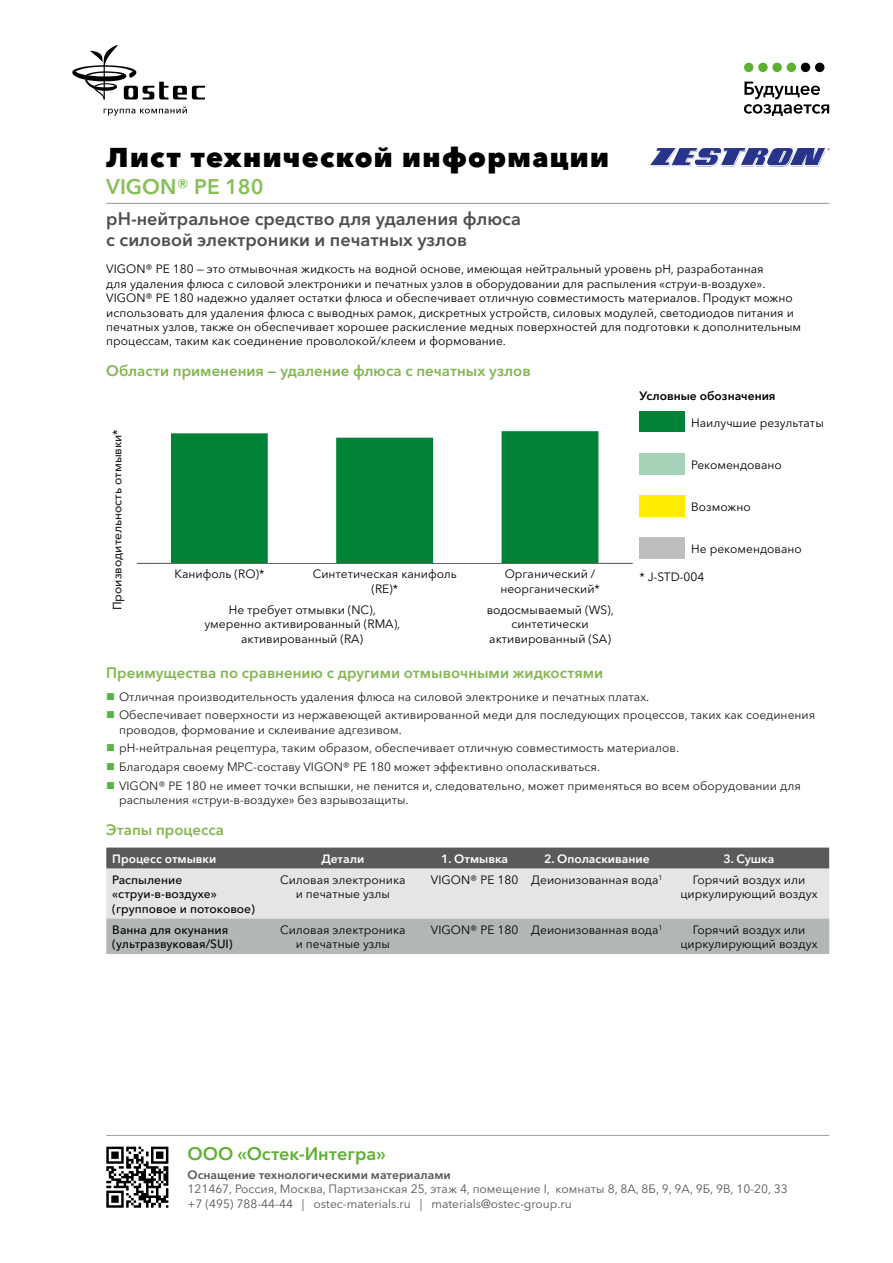
<style>
.page{position:relative;width:893px;height:1263px;background:#fff}
.page>*{position:absolute;margin:0;border:0;box-sizing:border-box;transform-origin:0 0}
.t1{font:800 27px "Avenir Next Cyr";letter-spacing:.05em;color:#000}
.Заголовок1{font:600 21px "Avenir Next Cyr";color:#88bf56}
.Заголовок2{font:600 18px/21.6px "Avenir Next Cyr";color:#4f4f4e}
.t2{font:600 18px "Avenir Next Cyr";color:#5eb130}
.Заголовок3{font:600 15px "Avenir Next Cyr";color:#84b653}
.t3{font:12px/14.4px "Avenir Next Cyr";color:#020202;text-align:center}
.t4{font:12px/14.4px "Avenir Next Cyr";color:#231f20}
.t5{font:12px/14.4px "Avenir Next Cyr";color:#575756}
.t6{font:500 12px/14.4px "Avenir Next Cyr";color:#020202}
.t7{font:600 12px "Avenir Next Cyr";color:#fff}
.t8{font:600 12px "Avenir Next Cyr";color:#575756}
.t9{font:500 12px "Avenir Next Cyr";color:#231f20}
.t10{font:600 12px "Avenir Next Cyr";color:#020202}
</style>
<div class="page">
<svg style="left:72px;top:45px;width:133px;height:55px"></svg>
<svg style="left:104px;top:106px;width:83px;height:10px"></svg>
<div style="left:744px;top:63px;width:9px;height:9px;background:#5eb130;border-radius:50%"></div>
<div style="left:758px;top:63px;width:10px;height:9px;background:#5eb130;border-radius:50%"></div>
<div style="left:772px;top:63px;width:10px;height:9px;background:#5eb130;border-radius:50%"></div>
<div style="left:787px;top:63px;width:9px;height:9px;background:#5eb130;border-radius:50%"></div>
<div style="left:801px;top:63px;width:9px;height:9px;background:#000;border-radius:50%"></div>
<div style="left:815px;top:63px;width:9px;height:9px;background:#000;border-radius:50%"></div>
<svg style="left:744px;top:82px;width:85px;height:34px"></svg>
<hr style="left:106px;top:1135px;width:723px;height:1px;background:#9d9d9c">
<svg style="left:106px;top:1146px;width:62px;height:62px"></svg>
<img style="left:651px;top:149px;width:178px;height:18px">
<hr style="left:106px;top:203px;width:723px;height:1px;background:#939494">
<div style="left:639px;top:412px;width:46px;height:21px;background:#008237"></div>
<div style="left:639px;top:454px;width:46px;height:21px;background:#a6d2b8"></div>
<div style="left:639px;top:496px;width:46px;height:21px;background:#ffec00"></div>
<div style="left:639px;top:538px;width:46px;height:21px;background:#bebebe"></div>
<hr style="left:137px;top:563px;width:165px;height:1px;background:#4f4f4e">
<hr style="left:302px;top:563px;width:165px;height:1px;background:#4f4f4e">
<hr style="left:467px;top:563px;width:166px;height:1px;background:#4f4f4e">
<img style="left:171px;top:431px;width:427px;height:131px">
<svg style="left:106px;top:847px;width:723px;height:107px;background:#b9baba"></svg>
<h1 class="t1" style="left:106px;top:141px;width:504px">Лист технической информации</h1>
<p class="Заголовок1" style="left:106px;top:174px;width:159px">VIGON® PE 180</p>
<p class="Заголовок2" style="left:106px;top:207px;width:416px">рН-нейтральное средство для удаления флюса с силовой электроники и печатных узлов</p>
<p class="t3" style="left:106px;top:262px;width:696px;text-align:left">VIGON® PE 180 — это отмывочная жидкость на водной основе, имеющая нейтральный уровень рН, разработанная<br>для удаления флюса с силовой электроники и печатных узлов в оборудовании для распыления «струи-в-воздухе».<br>VIGON® PE 180 надежно удаляет остатки флюса и обеспечивает отличную совместимость материалов. Продукт можно использовать для удаления флюса с выводных рамок, дискретных устройств, силовых модулей, светодиодов питания и печатных узлов, также он обеспечивает хорошее раскисление медных поверхностей для подготовки к дополнительным процессам, таким как соединение проволокой/клеем и формование.</p>
<p class="Заголовок3" style="left:106px;top:362px;width:426px">Области применения — удаление флюса с печатных узлов</p>
<p class="t10" style="left:639px;top:388px;width:138px">Условные обозначения</p>
<p class="t3" style="left:691px;top:415px;width:134px">Наилучшие результаты</p>
<p class="t3" style="left:691px;top:457px;width:92px">Рекомендовано</p>
<p class="t3" style="left:691px;top:499px;width:61px">Возможно</p>
<p class="t3" style="left:691px;top:541px;width:112px">Не рекомендовано</p>
<p class="t9" style="left:110px;top:610px;width:183px;rotate:-90deg">Производительность отмывки*</p>
<p class="t3" style="left:175px;top:567px;width:91px">Канифоль (RO)*</p>
<p class="t3" style="left:313px;top:567px;width:146px">Синтетическая канифоль (RE)*</p>
<p class="t3" style="left:500px;top:567px;width:101px">Органический / неорганический*</p>
<p class="t3" style="left:639px;top:570px;width:66px">* J-STD-004</p>
<p class="t3" style="left:204px;top:602px;width:198px">Не требует отмывки (NC), умеренно активированный (RMA), активированный (RA)</p>
<p class="t3" style="left:487px;top:602px;width:129px">водосмываемый (WS), синтетически активированный (SA)</p>
<p class="Заголовок3" style="left:106px;top:663px;width:498px">Преимущества по сравнению с другими отмывочными жидкостями</p>
<p class="t4" style="left:119px;top:689px;width:532px">Отличная производительность удаления флюса на силовой электронике и печатных платах.</p>
<p class="t4" style="left:119px;top:708px;width:698px">Обеспечивает поверхности из нержавеющей активированной меди для последующих процессов, таких как соединения проводов, формование и склеивание адгезивом.</p>
<p class="t4" style="left:119px;top:741px;width:562px">рН-нейтральная рецептура, таким образом, обеспечивает отличную совместимость материалов.</p>
<p class="t4" style="left:119px;top:760px;width:483px">Благодаря своему MPC-составу VIGON® PE 180 может эффективно ополаскиваться.</p>
<p class="t4" style="left:119px;top:778px;width:683px">VIGON® PE 180 не имеет точки вспышки, не пенится и, следовательно, может применяться во всем оборудовании для распыления «струи-в-воздухе» без взрывозащиты.</p>
<p class="Заголовок3" style="left:106px;top:820px;width:119px">Этапы процесса</p>
<p class="t7" style="left:112px;top:851px;width:106px">Процесс отмывки</p>
<p class="t7" style="left:321px;top:851px;width:44px">Детали</p>
<p class="t7" style="left:441px;top:851px;width:68px">1. Отмывка</p>
<p class="t7" style="left:544px;top:851px;width:107px">2. Ополаскивание</p>
<p class="t7" style="left:723px;top:851px;width:52px">3. Сушка</p>
<p class="t6" style="left:112px;top:872px;width:144px">Распыление «струи-в-воздухе» (групповое и потоковое)</p>
<p class="t3" style="left:280px;top:872px;width:127px">Силовая электроника и печатные узлы</p>
<p class="t3" style="left:431px;top:872px;width:89px">VIGON® PE 180</p>
<p class="t3" style="left:531px;top:872px;width:133px">Деионизованная вода<sup>1</sup></p>
<p class="t3" style="left:680px;top:872px;width:139px">Горячий воздух или циркулирующий воздух</p>
<p class="t6" style="left:112px;top:922px;width:122px">Ванна для окунания (ультразвуковая/SUI)</p>
<p class="t3" style="left:280px;top:922px;width:127px">Силовая электроника и печатные узлы</p>
<p class="t3" style="left:431px;top:922px;width:89px">VIGON® PE 180</p>
<p class="t3" style="left:531px;top:922px;width:133px">Деионизованная вода<sup>1</sup></p>
<p class="t3" style="left:680px;top:922px;width:139px">Горячий воздух или циркулирующий воздух</p>
<h3 class="t2" style="left:188px;top:1143px;width:200px">ООО «Остек-Интегра»</h3>
<p class="t8" style="left:188px;top:1167px;width:265px">Оснащение технологическими материалами</p>
<p class="t5" style="left:188px;top:1182px;width:602px">121467, Россия, Москва, Партизанская 25, этаж 4, помещение I, комнаты 8, 8А, 8Б, 9, 9А, 9Б, 9В, 10-20, 33 +7 (495) 788-44-44 | ostec-materials.ru | materials@ostec-group.ru</p>
</div>
